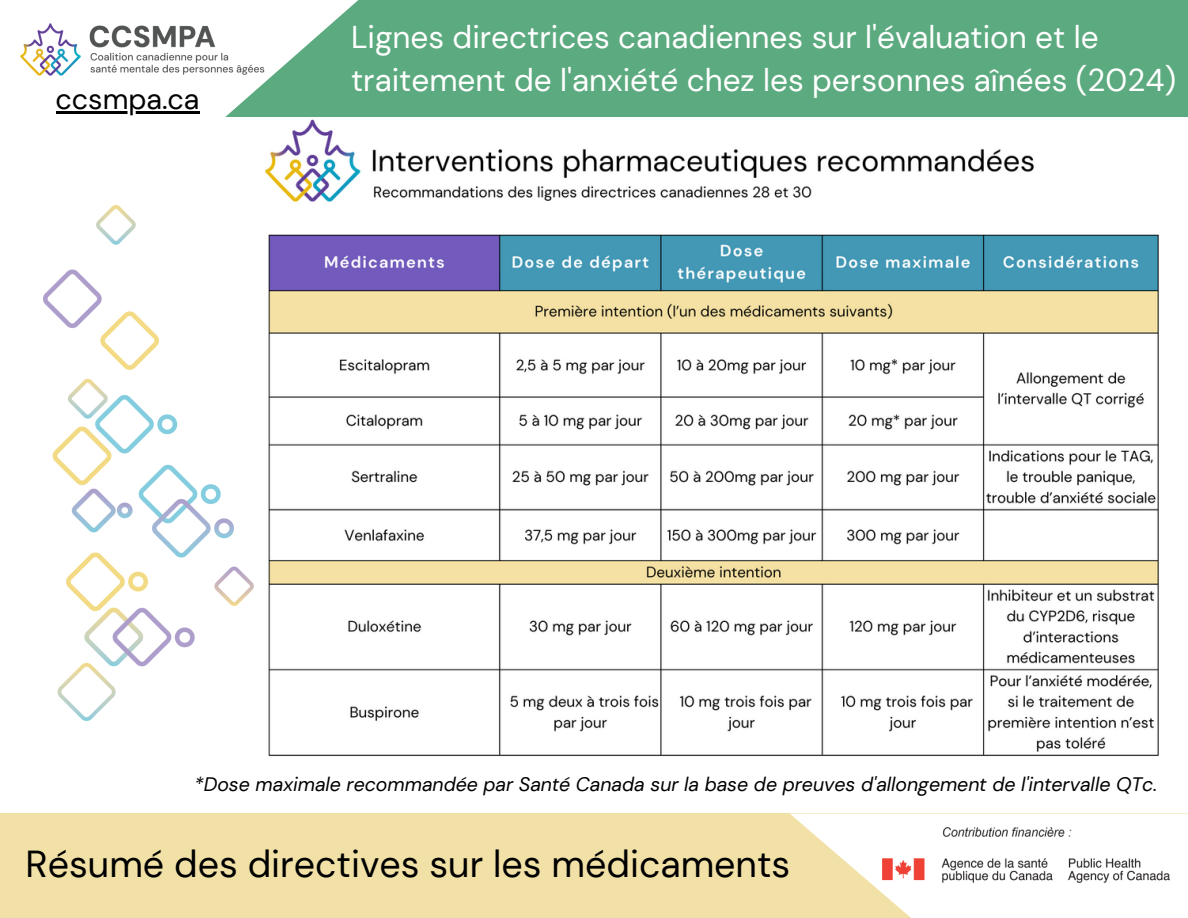
<style>
.page{position:relative;width:1188px;height:918px;background:#fff}
.page>*{position:absolute;margin:0;border:0;box-sizing:border-box;transform-origin:0 0}
.t1{font:37.5px "DM Sans";color:#000}
.t2{font:31.5px/43.8px "DM Sans";color:#fff}
.t3{font:28.8px "DM Sans";color:#000}
.t4{font:italic 19.5px "DM Sans";color:#000}
</style>
<div class="page">
<img style="left:268px;top:116px;width:920px;height:640px">
<div style="left:0;top:0;width:1188px;height:116px;background:#5caa7f"></div>
<div style="left:0;top:814px;width:1188px;height:104px;background:#f2e1a6"></div>
<svg style="left:0;top:0;width:370px;height:243px"></svg>
<img style="left:44px;top:205px;width:244px;height:516px">
<svg style="left:790px;top:814px;width:398px;height:104px;fill:#fff"></svg>
<img style="left:883px;top:826px;width:287px;height:56px">
<img style="left:0;top:3px;width:281px;height:92px">
<hr style="left:56px;top:111px;width:144px;height:3px;background:#000">
<p class="t3" style="left:56px;top:81px;width:145px">ccsmpa.ca</p>
<p class="t2" style="left:351px;top:15px;width:827px">Lignes directrices canadiennes sur l'évaluation et le traitement de l'anxiété chez les personnes aînées (2024)</p>
<p class="t4" style="left:194px;top:772px;width:964px">*Dose maximale recommandée par Santé Canada sur la base de preuves d'allongement de l'intervalle QTc.</p>
<p class="t1" style="left:26px;top:839px;width:766px">Résumé des directives sur les médicaments</p>
</div>
